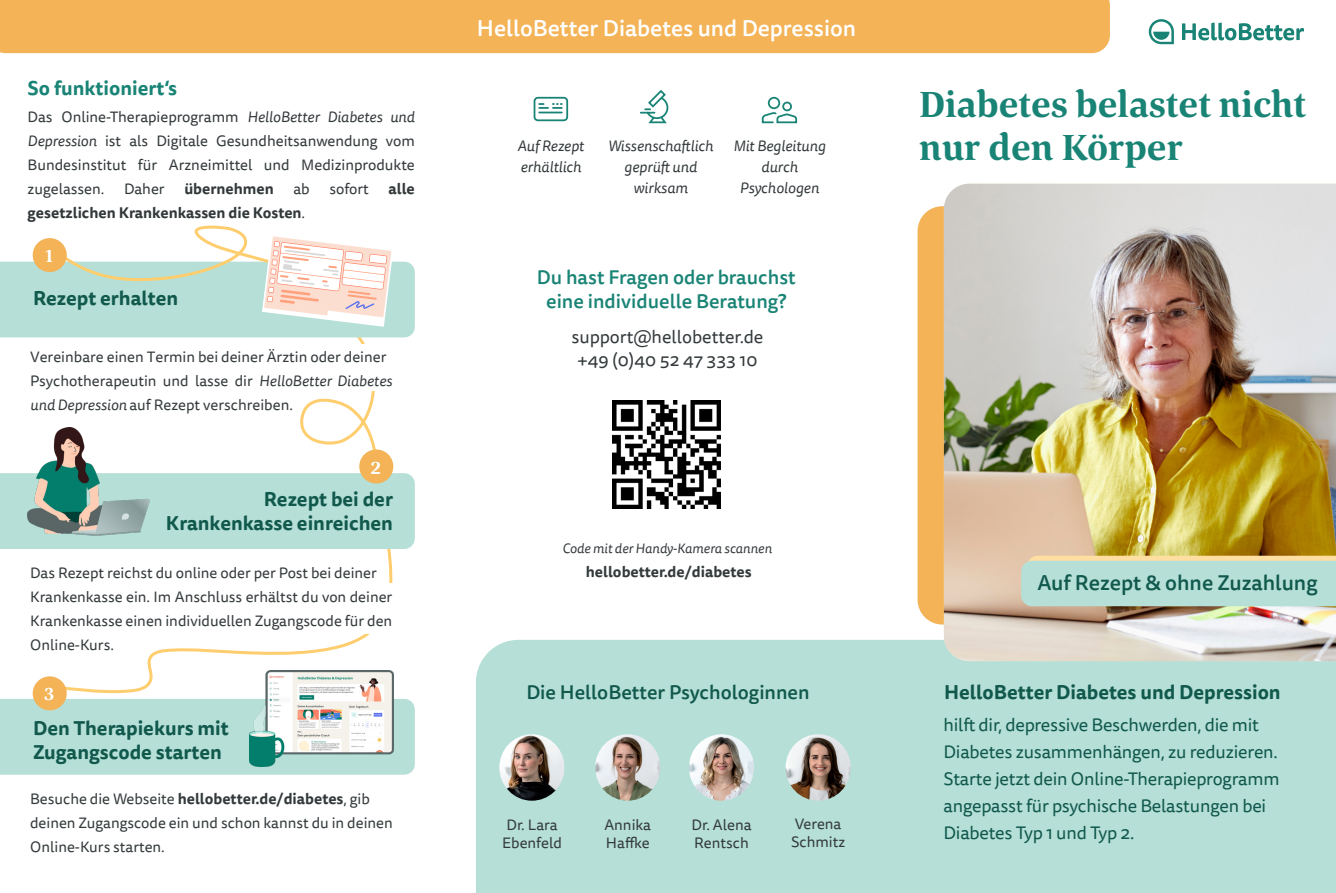
<style>
.page{position:relative;width:1336px;height:893px;background:#fff}
.page>*{position:absolute;margin:0;border:0;box-sizing:border-box;transform-origin:0 0}
.t1{font:700 37.5px/43.5px "Corda";color:#198476}
.t2{font:500 22.5px "Tisa Sans Pro";color:#fff}
.t3{font:500 21px "Tisa Sans Pro";color:#11584d}
.t4{font:700 19.5px "Tisa Sans Pro";color:#11584d}
.t5{font:500 19.5px "Tisa Sans Pro";color:#198475}
.t6{font:500 19.5px "Tisa Sans Pro";color:#11584d}
.t7{font:700 19.5px "Tisa Sans Pro";color:#198476}
.t8{font:700 18.9px "Corda";color:#fff}
.t9{font:18px "Tisa Sans Pro";letter-spacing:-.01em;color:#11584d}
.t10{font:18px "Tisa Sans Pro";color:#343a3c}
.t11{font:15px/24px "Tisa Sans Pro";color:#343a3c}
.t12{font:15px/24px "Tisa Sans Pro";color:#33393b;text-align:justify}
.t13{font:italic 15px "Tisa Sans Pro";color:#33393b}
.t14{font:700 15px "Tisa Sans Pro";color:#343a3c}
.t15{font:700 15px "Tisa Sans Pro";color:#33393b}
.t16{font:italic 13.5px "Tisa Sans Pro";color:#343a3c}
.s1{font-style:italic}
.s2{font-weight:400}
</style>
<div class="page">
<div style="left:0;top:699px;width:415px;height:76px;background:#b5dfd7"></div>
<svg style="left:45px;top:549px;width:348px;height:145px"></svg>
<div style="left:476px;top:640px;width:859px;height:253px;background:#b5dfd7"></div>
<svg style="left:917px;top:206px;width:26px;height:418px;background:#f3b861"></svg>
<div style="left:0;top:0;width:1109px;height:53px;background:#f3b356"></div>
<img style="left:499px;top:734px;width:65px;height:67px">
<img style="left:595px;top:734px;width:65px;height:67px">
<img style="left:688px;top:734px;width:66px;height:67px">
<img style="left:785px;top:734px;width:65px;height:67px">
<svg style="left:1148px;top:19px;width:25px;height:25px"></svg>
<svg style="left:1182px;top:23px;width:121px;height:17px"></svg>
<div style="left:33px;top:676px;width:34px;height:34px;background:#f3b356;border-radius:50%"></div>
<svg style="left:640px;top:90px;width:29px;height:34px"></svg>
<svg style="left:761px;top:96px;width:36px;height:28px"></svg>
<svg style="left:533px;top:96px;width:36px;height:26px"></svg>
<img style="left:943px;top:184px;width:392px;height:477px">
<svg style="left:1020px;top:556px;width:315px;height:50px;background:#bcded1"></svg>
<svg style="left:0;top:225px;width:415px;height:324px"></svg>
<div style="left:33px;top:238px;width:34px;height:34px;background:#f3b356;border-radius:50%"></div>
<div style="left:355px;top:345px;width:27px;height:46px;background:#fff"></div>
<div style="left:363px;top:583px;width:38px;height:51px;background:#fff"></div>
<img style="left:612px;top:401px;width:108px;height:108px">
<img style="left:249px;top:670px;width:144px;height:97px">
<img style="left:28px;top:427px;width:121px;height:110px">
<p class="t7" style="left:28px;top:74px;width:151px">So funktioniert‘s</p>
<p class="t12" style="left:28px;top:105px;width:388px">Das Online-Therapieprogramm <span class="s1">HelloBetter Diabetes und Depression</span> ist als Digitale Gesundheitsanwendung vom Bundesinstitut für Arzneimittel und Medizinprodukte zugelassen.</p>
<p class="t12" style="left:124px;top:177px;width:42px">Daher</p>
<p class="t15" style="left:184px;top:178px;width:91px">übernehmen</p>
<p class="t12" style="left:293px;top:177px;width:18px">ab</p>
<p class="t12" style="left:329px;top:177px;width:41px">sofort</p>
<p class="t15" style="left:388px;top:178px;width:28px">alle</p>
<p class="t15" style="left:28px;top:202px;width:279px">gesetzlichen Krankenkassen die Kosten<span class="s2">.</span></p>
<p class="t8" style="left:44px;top:243px;width:12px">1</p>
<p class="t4" style="left:33px;top:283px;width:146px">Rezept erhalten</p>
<p class="t11" style="left:30px;top:345px;width:358px">Vereinbare einen Termin bei deiner Ärztin oder deiner</p>
<p class="t11" style="left:30px;top:369px;width:363px">Psychotherapeutin und lasse dir <span class="s1">HelloBetter Diabetes und Depression</span> auf Rezept verschreiben.</p>
<p class="t8" style="left:370px;top:455px;width:12px">2</p>
<p class="t4" style="left:264px;top:485px;width:131px">Rezept bei der</p>
<p class="t4" style="left:166px;top:509px;width:228px">Krankenkasse einreichen</p>
<p class="t11" style="left:30px;top:561px;width:348px">Das Rezept reichst du online oder per Post bei deiner</p>
<p class="t11" style="left:30px;top:585px;width:363px">Krankenkasse ein. Im Anschluss erhältst du von deiner<br>Krankenkasse einen individuellen Zugangscode für den</p>
<p class="t11" style="left:30px;top:633px;width:85px">Online-Kurs.</p>
<p class="t8" style="left:44px;top:682px;width:12px">3</p>
<p class="t4" style="left:33px;top:714px;width:197px">Den Therapiekurs mit</p>
<p class="t4" style="left:33px;top:738px;width:190px">Zugangscode starten</p>
<p class="t14" style="left:30px;top:787px;width:341px"><span class="s2">Besuche die Webseite</span> hellobetter.de/diabetes<span class="s2">, gib</span></p>
<p class="t11" style="left:30px;top:811px;width:364px">deinen Zugangscode ein und schon kannst du in deinen</p>
<p class="t11" style="left:30px;top:835px;width:136px">Online-Kurs starten.</p>
<p class="t2" style="left:477px;top:12px;width:381px">HelloBetter Diabetes und Depression</p>
<p class="t13" style="left:517px;top:136px;width:68px">Auf Rezept</p>
<p class="t13" style="left:520px;top:157px;width:62px">erhältlich</p>
<p class="t13" style="left:608px;top:136px;width:107px">Wissenschaftlich</p>
<p class="t13" style="left:624px;top:157px;width:74px">geprüft und</p>
<p class="t13" style="left:633px;top:178px;width:56px">wirksam</p>
<p class="t13" style="left:733px;top:136px;width:94px">Mit Begleitung</p>
<p class="t13" style="left:761px;top:157px;width:38px">durch</p>
<p class="t13" style="left:739px;top:178px;width:81px">Psychologen</p>
<p class="t5" style="left:537px;top:264px;width:260px">Du hast Fragen oder brauchst</p>
<p class="t5" style="left:546px;top:288px;width:242px">eine individuelle Beratung?</p>
<p class="t10" style="left:571px;top:325px;width:193px">support@hellobetter.de</p>
<p class="t10" style="left:577px;top:347px;width:181px">+49 (0)40 52 47 333 10</p>
<p class="t16" style="left:562px;top:539px;width:211px">Code mit der Handy-Kamera scannen</p>
<p class="t14" style="left:585px;top:561px;width:167px">hellobetter.de/diabetes</p>
<p class="t6" style="left:526px;top:678px;width:285px">Die HelloBetter Psychologinnen</p>
<p class="t11" style="left:506px;top:813px;width:53px">Dr. Lara</p>
<p class="t11" style="left:502px;top:831px;width:61px">Ebenfeld</p>
<p class="t11" style="left:604px;top:813px;width:48px">Annika</p>
<p class="t11" style="left:606px;top:831px;width:45px">Haffke</p>
<p class="t11" style="left:691px;top:813px;width:61px">Dr. Alena</p>
<p class="t11" style="left:694px;top:831px;width:56px">Rentsch</p>
<p class="t11" style="left:794px;top:812px;width:48px">Verena</p>
<p class="t11" style="left:791px;top:830px;width:56px">Schmitz</p>
<p class="t1" style="left:918px;top:81px;width:388px">Diabetes belastet nicht nur den Körper</p>
<p class="t3" style="left:1037px;top:568px;width:281px">Auf Rezept &amp; ohne Zuzahlung</p>
<p class="t4" style="left:944px;top:677px;width:338px">HelloBetter Diabetes und Depression</p>
<p class="t9" style="left:943px;top:712px;width:317px">hilft dir, depressive Beschwerden, die mit</p>
<p class="t9" style="left:943px;top:739px;width:336px">Diabetes zusammenhängen, zu reduzieren.</p>
<p class="t9" style="left:943px;top:766px;width:337px">Starte jetzt dein Online-Therapieprogramm</p>
<p class="t9" style="left:943px;top:793px;width:324px">angepasst für psychische Belastungen bei</p>
<p class="t9" style="left:943px;top:820px;width:192px">Diabetes Typ 1 und Typ 2.</p>
</div>
